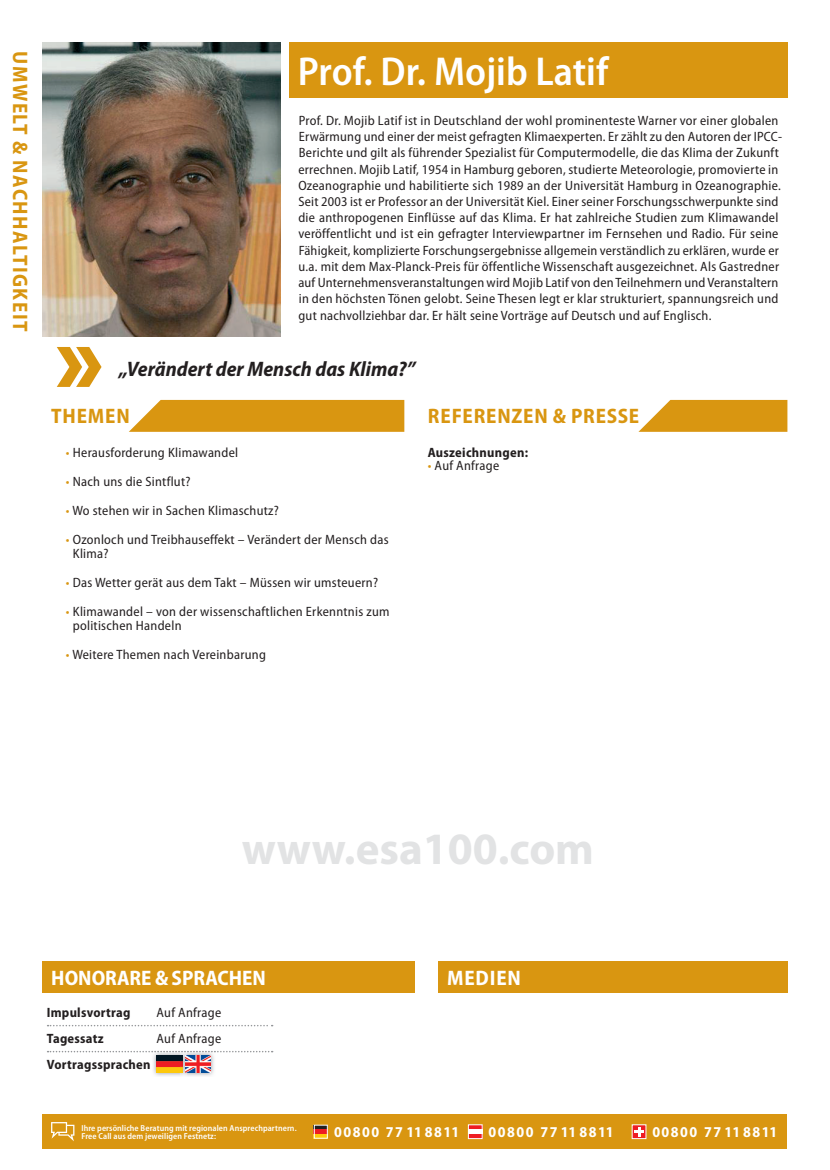
<style>
.page{position:relative;width:830px;height:1170px;background:#fff}
.page>*{position:absolute;margin:0;border:0;box-sizing:border-box;transform-origin:0 0}
.t1{font:700 45px "Myriad Pro";color:#e2e3e4}
.t2{font:600 semi-condensed 40.5px "Myriad Pro";color:#fff}
.t3{font:italic 700 semi-condensed 21px "Myriad Pro";color:#231f20}
.t4{font:700 semi-condensed 21px "Myriad Pro";letter-spacing:.04em;color:#d99611}
.t5{font:700 semi-condensed 21px "Myriad Pro";color:#fff}
.t6{font:700 semi-condensed 21px "Myriad Pro";letter-spacing:.07em;color:#d99611}
.t7{font:700 semi-condensed 15.15px "Myriad Pro";letter-spacing:.1em;color:#fff}
.t8{font:semi-condensed 13.5px/16.2px "Myriad Pro";letter-spacing:.02em;color:#231f20}
.t9{font:700 semi-condensed 13.5px "Myriad Pro";letter-spacing:.02em;color:#231f20}
.t10{font:600 semi-condensed 8.7px/8.7px "Myriad Pro";letter-spacing:.01em;color:#fff}
.s1{color:#d99611}
</style>
<div class="page">
<div style="left:289px;top:43px;width:498px;height:55px;background:#d99611"></div>
<div style="left:43px;top:1114px;width:744px;height:34px;background:#d99611"></div>
<svg style="left:51px;top:1122px;width:23px;height:19px"></svg>
<svg style="left:57px;top:347px;width:44px;height:40px"></svg>
<svg style="left:129px;top:400px;width:275px;height:32px;background:#db9c1f"></svg>
<svg style="left:638px;top:400px;width:149px;height:32px;background:#dda12c"></svg>
<svg style="left:48px;top:1025px;width:224px;height:1px"></svg>
<div style="left:438px;top:961px;width:349px;height:32px;background:#d99611"></div>
<div style="left:43px;top:961px;width:372px;height:32px;background:#d99611"></div>
<div style="left:314px;top:1124px;width:13px;height:5px;background:#231f20"></div>
<hr style="left:314px;top:1129px;width:13px;height:4px;background:#ee1d23">
<div style="left:314px;top:1133px;width:13px;height:5px;background:#feca0a"></div>
<div style="left:314px;top:1124px;width:13px;height:14px;border:1px solid #fff"></div>
<div style="left:468px;top:1124px;width:14px;height:5px;background:#ee1d23"></div>
<hr style="left:468px;top:1129px;width:14px;height:4px;background:#fff">
<div style="left:468px;top:1133px;width:14px;height:5px;background:#ee1d23"></div>
<div style="left:468px;top:1124px;width:14px;height:14px;border:1px solid #fff"></div>
<svg style="left:633px;top:1126px;width:11px;height:10px"></svg>
<svg style="left:634px;top:1126px;width:9px;height:10px"></svg>
<img style="left:43px;top:43px;width:238px;height:293px">
<img style="left:154px;top:1072px;width:26px;height:4px">
<img style="left:187px;top:1072px;width:26px;height:4px">
<img style="left:180px;top:1072px;width:7px;height:4px">
<svg style="left:48px;top:1051px;width:224px;height:21px"></svg>
<img style="left:185px;top:1055px;width:26px;height:17px">
<h3 class="t6" style="left:32px;top:51px;width:281px;rotate:90deg">UMWELT &amp; NACHHALTIGKEIT</h3>
<h2 class="t2" style="left:298px;top:49px;width:312px">Prof. Dr. Mojib Latif</h2>
<p class="t8" style="left:298px;top:113px;width:485px">Prof. Dr. Mojib Latif ist in Deutschland der wohl prominenteste Warner vor einer globalen Erwärmung und einer der meist gefragten Klimaexperten. Er zählt zu den Autoren der IPCC-Berichte und gilt als führender Spezialist für Computermodelle, die das Klima der Zukunft errechnen. Mojib Latif, 1954 in Hamburg geboren, studierte Meteorologie, promovierte in Ozeanographie und habilitierte sich 1989 an der Universität Hamburg in Ozeanographie.<br>Seit 2003 ist er Professor an der Universität Kiel. Einer seiner Forschungsschwerpunkte sind die anthropogenen Einflüsse auf das Klima. Er hat zahlreiche Studien zum Klimawandel veröffentlicht und ist ein gefragter Interviewpartner im Fernsehen und Radio. Für seine Fähigkeit, komplizierte Forschungsergebnisse allgemein verständlich zu erklären, wurde er u.a. mit dem Max-Planck-Preis für öffentliche Wissenschaft ausgezeichnet. Als Gastredner auf Unternehmensveranstaltungen wird Mojib Latif von den Teilnehmern und Veranstaltern in den höchsten Tönen gelobt. Seine Thesen legt er klar strukturiert, spannungsreich und gut nachvollziehbar dar. Er hält seine Vorträge auf Deutsch und auf Englisch.</p>
<h3 class="t3" style="left:119px;top:357px;width:297px">„Verändert der Mensch das Klima?”</h3>
<h3 class="t4" style="left:51px;top:404px;width:80px">THEMEN</h3>
<h3 class="t4" style="left:428px;top:404px;width:212px">REFERENZEN &amp; PRESSE</h3>
<p class="t8" style="left:66px;top:444px;width:174px"><span class="s1">•</span> Herausforderung Klimawandel</p>
<p class="t8" style="left:66px;top:473px;width:126px"><span class="s1">•</span> Nach uns die Sintflut?</p>
<p class="t8" style="left:66px;top:502px;width:214px"><span class="s1">•</span> Wo stehen wir in Sachen Klimaschutz?</p>
<p class="t8" style="left:73px;top:533px;width:317px;line-height:13.5px;text-indent:-7px"><span class="s1">•</span> Ozonloch und Treibhauseffekt – Verändert der Mensch das<br>Klima?</p>
<p class="t8" style="left:66px;top:574px;width:313px"><span class="s1">•</span> Das Wetter gerät aus dem Takt – Müssen wir umsteuern?</p>
<p class="t8" style="left:73px;top:605px;width:318px;line-height:13.5px;text-indent:-7px"><span class="s1">•</span> Klimawandel – von der wissenschaftlichen Erkenntnis zum politischen Handeln</p>
<p class="t8" style="left:66px;top:646px;width:201px"><span class="s1">•</span> Weitere Themen nach Vereinbarung</p>
<p class="t9" style="left:427px;top:444px;width:102px">Auszeichnungen:</p>
<p class="t8" style="left:427px;top:458px;width:73px"><span class="s1">•</span> Auf Anfrage</p>
<h1 class="t1" style="left:242px;top:819px;width:353px">www.esa100.com</h1>
<h3 class="t5" style="left:51px;top:965px;width:216px">HONORARE &amp; SPRACHEN</h3>
<h3 class="t5" style="left:447px;top:965px;width:75px">MEDIEN</h3>
<p class="t9" style="left:47px;top:1005px;width:85px">Impulsvortrag</p>
<p class="t8" style="left:156px;top:1004px;width:66px">Auf Anfrage</p>
<p class="t9" style="left:47px;top:1030px;width:58px">Tagessatz</p>
<p class="t8" style="left:156px;top:1030px;width:66px">Auf Anfrage</p>
<p class="t9" style="left:47px;top:1056px;width:105px">Vortragssprachen</p>
<p class="t10" style="left:81px;top:1123px;width:217px">Ihre persönliche Beratung mit regionalen Ansprechpartnern.<br>Free Call aus dem jeweiligen Festnetz:</p>
<p class="t7" style="left:334px;top:1123px;width:126px">00800 77 118811</p>
<p class="t7" style="left:488px;top:1123px;width:126px">00800 77 118811</p>
<p class="t7" style="left:652px;top:1123px;width:126px">00800 77 118811</p>
</div>
